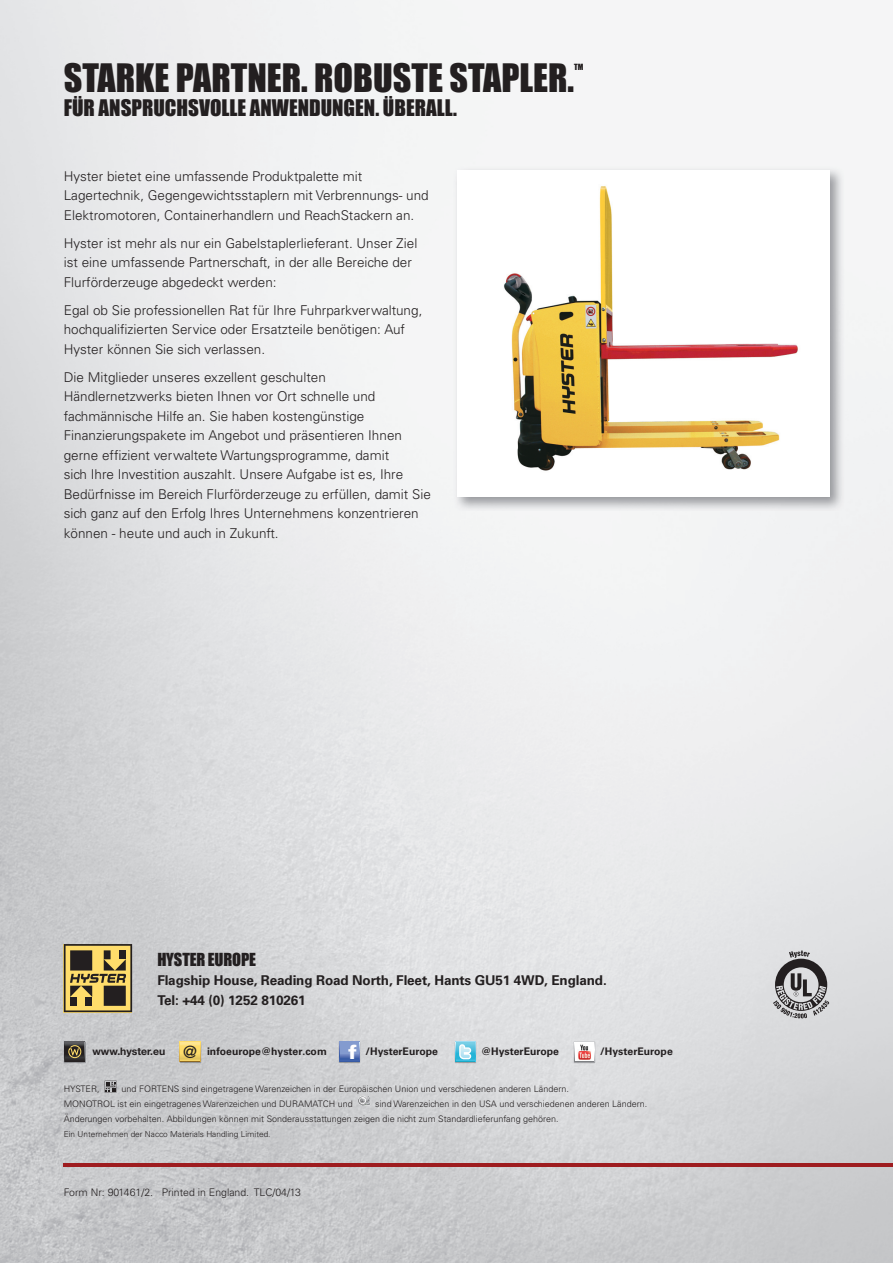
<style>
.page{position:relative;width:893px;height:1263px;background:#fff}
.page>*{position:absolute;margin:0;border:0;box-sizing:border-box;transform-origin:0 0}
.t1{font:36px "Impact";color:#231f20}
.t2{font:21px "Impact";color:#231f20}
.t3{font:900 19.5px "Univers";color:#fff}
.t4{font:17.25px "VAG Rounded Lt";color:#231f20}
.t5{font:16.5px "Impact";letter-spacing:-.01em;color:#231f20}
.t6{font:300 13.5px/19.5px "Univers";color:#231f20}
.t7{font:700 13.5px/19.5px "Univers";letter-spacing:-.01em;color:#231f20}
.t8{font:700 10.5px "Univers";color:#231f20}
.t9{font:300 10.5px "Univers";color:#231f20}
.t10{font:700 10.5px "Helvetica Neue";color:#231f20}
.t11{font:300 9px/15px "Univers";color:#231f20}
.t12{font:300 8.25px "Univers";color:#231f20}
.t13{font:7.8px "Impact";color:#231f20}
</style>
<div class="page">
<img style="left:0;top:0;width:360px;height:1263px">
<img style="left:360px;top:202px;width:106px;height:1061px">
<img style="left:840px;top:202px;width:53px;height:1061px">
<img style="left:466px;top:511px;width:374px;height:752px">
<img style="left:179px;top:1041px;width:22px;height:22px">
<svg style="left:180px;top:1042px;width:20px;height:20px"></svg>
<svg style="left:181px;top:1042px;width:19px;height:19px"></svg>
<svg style="left:181px;top:1043px;width:18px;height:18px"></svg>
<img style="left:64px;top:1041px;width:22px;height:22px">
<svg style="left:65px;top:1042px;width:20px;height:20px"></svg>
<svg style="left:65px;top:1042px;width:19px;height:19px"></svg>
<svg style="left:66px;top:1043px;width:18px;height:18px"></svg>
<img style="left:339px;top:1041px;width:22px;height:22px">
<svg style="left:339px;top:1042px;width:21px;height:20px"></svg>
<div style="left:340px;top:1042px;width:19px;height:19px;background:#839bcf"></div>
<svg style="left:340px;top:1054px;width:19px;height:7px"></svg>
<img style="left:454px;top:1041px;width:22px;height:22px">
<svg style="left:455px;top:1042px;width:20px;height:20px"></svg>
<svg style="left:456px;top:1042px;width:19px;height:19px"></svg>
<svg style="left:456px;top:1043px;width:18px;height:18px"></svg>
<img style="left:573px;top:1041px;width:22px;height:22px">
<svg style="left:574px;top:1042px;width:20px;height:20px"></svg>
<div style="left:575px;top:1042px;width:19px;height:19px;background:#fff"></div>
<svg style="left:68px;top:1045px;width:13px;height:13px"></svg>
<svg style="left:459px;top:1044px;width:12px;height:15px"></svg>
<img style="left:578px;top:1044px;width:13px;height:16px">
<svg style="left:64px;top:944px;width:68px;height:68px;background:#a7914d"></svg>
<div style="left:70px;top:950px;width:22px;height:20px;background:#231f20"></div>
<hr style="left:64px;top:1163px;width:829px;height:3px;background:#9e1c1f">
<img style="left:453px;top:166px;width:391px;height:345px">
<img style="left:457px;top:170px;width:372px;height:326px">
<svg style="left:773px;top:950px;width:56px;height:68px;background:#99989a"></svg>
<svg style="left:105px;top:1081px;width:12px;height:11px"></svg>
<svg style="left:358px;top:1096px;width:13px;height:10px"></svg>
<h1 class="t1" style="left:64px;top:56px;width:512px">STARKE PARTNER. ROBUSTE STAPLER.</h1>
<p class="t13" style="left:574px;top:62px;width:11px">TM</p>
<h2 class="t2" style="left:64px;top:95px;width:395px">FÜR ANSPRUCHSVOLLE ANWENDUNGEN. ÜBERALL.</h2>
<p class="t6" style="left:64px;top:167px;width:367px">Hyster bietet eine umfassende Produktpalette mit<br>Lagertechnik, Gegengewichtsstaplern mit Verbrennungs- und<br>Elektromotoren, Containerhandlern und ReachStackern an.</p>
<p class="t6" style="left:64px;top:234px;width:355px">Hyster ist mehr als nur ein Gabelstaplerlieferant. Unser Ziel ist eine umfassende Partnerschaft, in der alle Bereiche der<br>Flurförderzeuge abgedeckt werden:</p>
<p class="t6" style="left:64px;top:301px;width:360px">Egal ob Sie professionellen Rat für Ihre Fuhrparkverwaltung, hochqualifizierten Service oder Ersatzteile benötigen: Auf<br>Hyster können Sie sich verlassen.</p>
<p class="t6" style="left:64px;top:368px;width:369px">Die Mitglieder unseres exzellent geschulten Händlernetzwerks bieten Ihnen vor Ort schnelle und fachmännische Hilfe an. Sie haben kostengünstige Finanzierungspakete im Angebot und präsentieren Ihnen gerne effizient verwaltete Wartungsprogramme, damit<br>sich Ihre Investition auszahlt. Unsere Aufgabe ist es, Ihre Bedürfnisse im Bereich Flurförderzeuge zu erfüllen, damit Sie sich ganz auf den Erfolg Ihres Unternehmens konzentrieren können - heute und auch in Zukunft.</p>
<p class="t5" style="left:157px;top:949px;width:100px">HYSTER EUROPE</p>
<p class="t7" style="left:157px;top:972px;width:451px">Flagship House, Reading Road North, Fleet, Hants GU51 4WD, England.<br>Tel: +44 (0) 1252 810261</p>
<p class="t4" style="left:183px;top:1042px;width:15px">@</p>
<h3 class="t3" style="left:348px;top:1045px;width:10px">f</h3>
<p class="t10" style="left:92px;top:1047px;width:74px">www.hyster.eu</p>
<p class="t8" style="left:207px;top:1047px;width:121px">infoeurope@hyster.com</p>
<p class="t8" style="left:365px;top:1047px;width:74px">/HysterEurope</p>
<p class="t8" style="left:481px;top:1047px;width:80px">@HysterEurope</p>
<p class="t8" style="left:600px;top:1047px;width:74px">/HysterEurope</p>
<p class="t11" style="left:64px;top:1082px;width:507px;text-indent:58px">und FORTENS sind eingetragene Warenzeichen in der Europäischen Union und verschiedenen anderen Ländern.<br>MONOTROL ist ein eingetragenes Warenzeichen und DURAMATCH und</p>
<p class="t11" style="left:64px;top:1082px;width:37px">HYSTER,</p>
<p class="t11" style="left:64px;top:1097px;width:585px;text-indent:311px">sind Warenzeichen in den USA und verschiedenen anderen Ländern.<br>Änderungen vorbehalten. Abbildungen können mit Sonderausstattungen zeigen die nicht zum Standardlieferunfang gehören.</p>
<p class="t12" style="left:64px;top:1131px;width:208px">Ein Unternehmen der Nacco Materials Handling Limited.</p>
<p class="t9" style="left:64px;top:1189px;width:239px">Form Nr: 901461/2. Printed in England. TLC/04/13</p>
</div>
